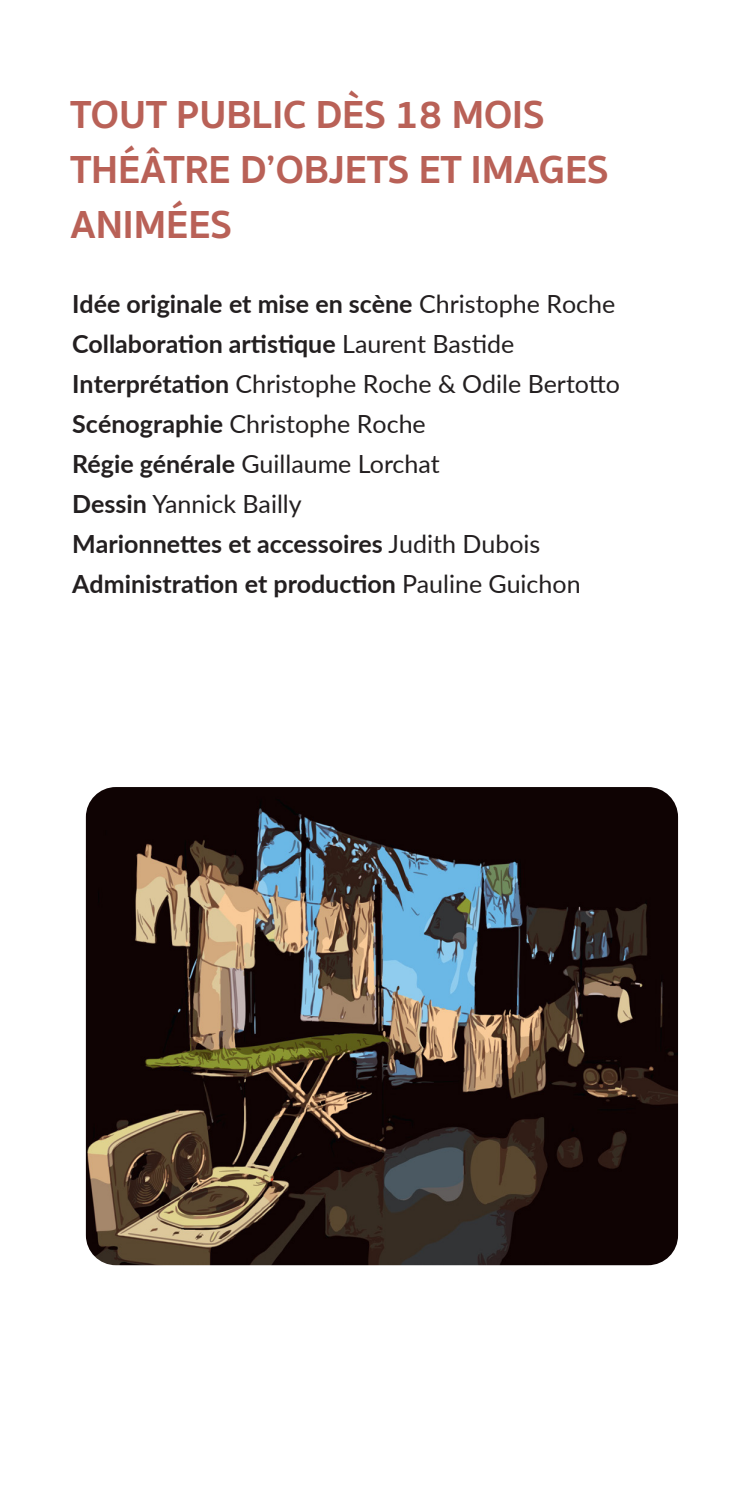
<style>
.page{position:relative;width:749px;height:1489px;background:#fff}
.page>*{position:absolute;margin:0;border:0;box-sizing:border-box;transform-origin:0 0}
.chapeau{font:700 40px/55px "Sukhumvit Set";color:#b96157}
.distrib{font:700 25px "Lato";color:#231f20}
.distrib-2{font:25px "Lato";color:#231f20}
.s1{font-weight:400}
.s2{font-weight:700}
</style>
<div class="page">
<img style="left:86px;top:787px;width:591px;height:478px">
<p class="chapeau" style="left:70px;top:88px;width:475px">TOUT PUBLIC DÈS 18 MOIS</p>
<p class="chapeau" style="left:70px;top:143px;width:539px">THÉÂTRE D’OBJETS ET IMAGES<br>ANIMÉES</p>
<p class="distrib" style="left:72px;top:285px;width:544px">Idée originale et mise en scène <span class="s1">Christophe Roche</span></p>
<p class="distrib" style="left:72px;top:325px;width:443px">Collaboration artistique <span class="s1">Laurent Bastide</span></p>
<p class="distrib-2" style="left:72px;top:366px;width:549px"><span class="s2">Interprétation</span> Christophe Roche &amp; Odile Bertotto</p>
<p class="distrib-2" style="left:72px;top:406px;width:355px"><span class="s2">Scénographie</span> Christophe Roche</p>
<p class="distrib-2" style="left:72px;top:446px;width:369px"><span class="s2">Régie générale</span> Guillaume Lorchat</p>
<p class="distrib-2" style="left:72px;top:486px;width:231px"><span class="s2">Dessin</span> Yannick Bailly</p>
<p class="distrib" style="left:72px;top:525px;width:469px">Marionnettes et accessoires <span class="s1">Judith Dubois</span></p>
<p class="distrib" style="left:72px;top:565px;width:510px">Administration et production <span class="s1">Pauline Guichon</span></p>
</div>
